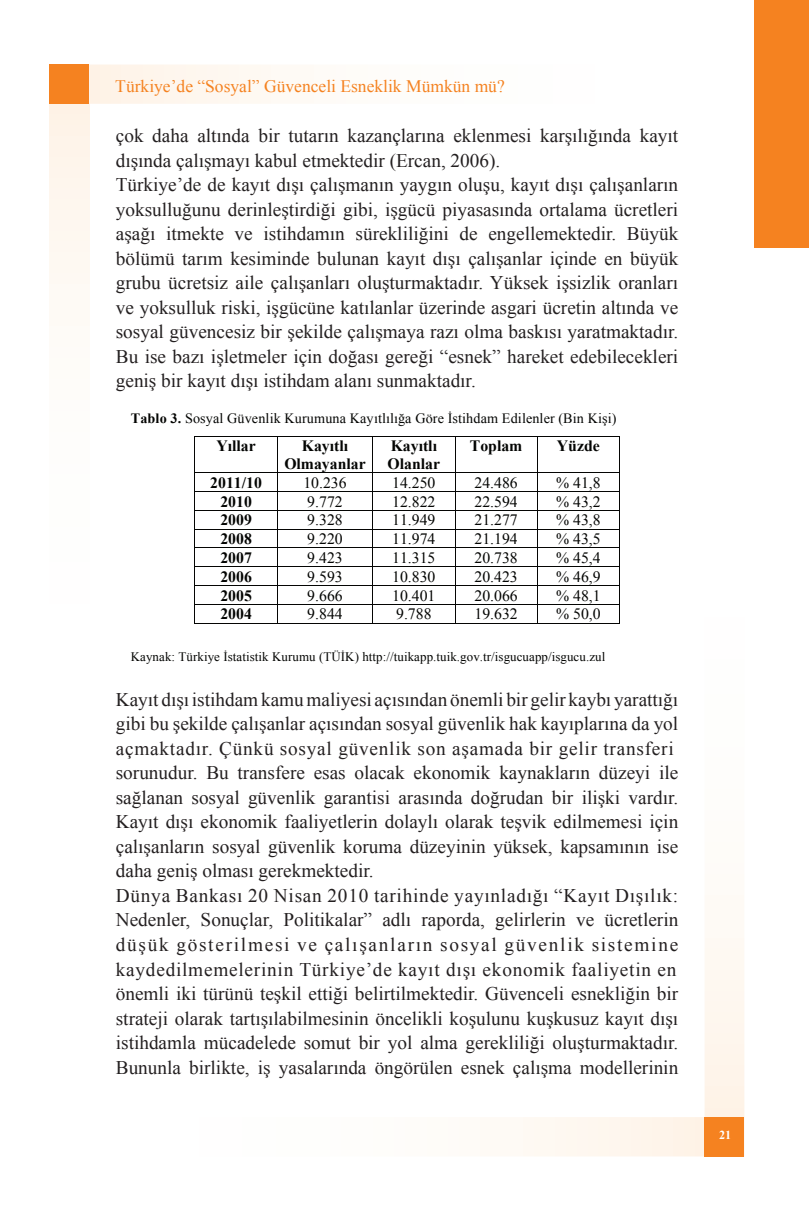
<style>
.page{position:relative;width:809px;height:1221px;background:#fff}
.page>*{position:absolute;margin:0;border:0;box-sizing:border-box;transform-origin:0 0}
.t1{font:19.25px/24.5px "Times New Roman";color:#231f20}
.t2{font:17.5px "Times New Roman";color:#f58220}
.t3{font:15.75px "Times New Roman";color:#040503}
.t4{font:700 15.75px/18.2px "Times New Roman";color:#040503;text-align:center}
.t5{font:14.17px "Times New Roman";letter-spacing:.01em;color:#040503}
.t6{font:12.95px "Times New Roman";letter-spacing:.005em;color:#040503}
.t7{font:700 12.25px "Times New Roman";color:#fff}
.s1{font-weight:700}
</style>
<div class="page">
<div style="left:89px;top:64px;width:182px;height:40px;background:#fef6ee"></div>
<div style="left:50px;top:104px;width:39px;height:633px;background:linear-gradient(to right,#fefbf7,#fef8f1)"></div>
<div style="left:50px;top:64px;width:39px;height:40px;background:#f58220"></div>
<div style="left:754px;top:0;width:55px;height:247px;background:#f58220"></div>
<hr style="left:194px;top:436px;width:426px;height:1px;background:#040503">
<hr style="left:194px;top:436px;width:1px;height:36px;background:#040503">
<hr style="left:277px;top:436px;width:1px;height:36px;background:#040503">
<hr style="left:372px;top:436px;width:1px;height:36px;background:#040503">
<hr style="left:455px;top:436px;width:1px;height:36px;background:#040503">
<hr style="left:537px;top:436px;width:1px;height:36px;background:#040503">
<hr style="left:619px;top:436px;width:1px;height:36px;background:#040503">
<hr style="left:194px;top:472px;width:426px;height:1px;background:#040503">
<svg style="left:62px;top:473px;width:682px;height:683px"></svg>
<p class="t2" style="left:115px;top:76px;width:391px">Türkiye’de “Sosyal” Güvenceli Esneklik Mümkün mü?</p>
<p class="t1" style="left:116px;top:123px;width:564px">çok daha altında bir tutarın kazançlarına eklenmesi karşılığında kayıt dışında çalışmayı kabul etmektedir (Ercan, 2006).<br>Türkiye’de de kayıt dışı çalışmanın yaygın oluşu, kayıt dışı çalışanların yoksulluğunu derinleştirdiği gibi, işgücü piyasasında ortalama ücretleri aşağı itmekte ve istihdamın sürekliliğini de engellemektedir. Büyük bölümü tarım kesiminde bulunan kayıt dışı çalışanlar içinde en büyük grubu ücretsiz aile çalışanları oluşturmaktadır. Yüksek işsizlik oranları ve yoksulluk riski, işgücüne katılanlar üzerinde asgari ücretin altında ve sosyal güvencesiz bir şekilde çalışmaya razı olma baskısı yaratmaktadır.<br>Bu ise bazı işletmeler için doğası gereği “esnek” hareket edebilecekleri geniş bir kayıt dışı istihdam alanı sunmaktadır.</p>
<p class="t5" style="left:131px;top:410px;width:487px"><span class="s1">Tablo 3.</span> Sosyal Güvenlik Kurumuna Kayıtlılığa Göre İstihdam Edilenler (Bin Kişi)</p>
<p class="t4" style="left:216px;top:436px;width:41px">Yıllar</p>
<p class="t4" style="left:284px;top:436px;width:83px">Kayıtlı<br>Olmayanlar</p>
<p class="t4" style="left:387px;top:436px;width:54px;text-align:left">Kayıtlı<br>Olanlar</p>
<p class="t4" style="left:470px;top:436px;width:54px">Toplam</p>
<p class="t4" style="left:557px;top:436px;width:44px">Yüzde</p>
<p class="t4" style="left:210px;top:473px;width:53px">2011/10</p>
<p class="t3" style="left:303px;top:473px;width:45px">10.236</p>
<p class="t3" style="left:392px;top:473px;width:45px">14.250</p>
<p class="t3" style="left:474px;top:473px;width:45px">24.486</p>
<p class="t3" style="left:556px;top:473px;width:46px">% 41,8</p>
<p class="t4" style="left:220px;top:492px;width:33px">2010</p>
<p class="t3" style="left:307px;top:492px;width:37px">9.772</p>
<p class="t3" style="left:392px;top:492px;width:45px">12.822</p>
<p class="t3" style="left:474px;top:492px;width:45px">22.594</p>
<p class="t3" style="left:556px;top:492px;width:46px">% 43,2</p>
<p class="t4" style="left:220px;top:511px;width:33px">2009</p>
<p class="t3" style="left:307px;top:511px;width:37px">9.328</p>
<p class="t3" style="left:392px;top:511px;width:45px">11.949</p>
<p class="t3" style="left:474px;top:511px;width:45px">21.277</p>
<p class="t3" style="left:556px;top:511px;width:46px">% 43,8</p>
<p class="t4" style="left:220px;top:529px;width:33px">2008</p>
<p class="t3" style="left:307px;top:530px;width:37px">9.220</p>
<p class="t3" style="left:392px;top:530px;width:45px">11.974</p>
<p class="t3" style="left:474px;top:530px;width:45px">21.194</p>
<p class="t3" style="left:556px;top:530px;width:46px">% 43,5</p>
<p class="t4" style="left:220px;top:548px;width:33px">2007</p>
<p class="t3" style="left:307px;top:549px;width:37px">9.423</p>
<p class="t3" style="left:392px;top:549px;width:45px">11.315</p>
<p class="t3" style="left:474px;top:549px;width:45px">20.738</p>
<p class="t3" style="left:556px;top:549px;width:46px">% 45,4</p>
<p class="t4" style="left:220px;top:567px;width:33px">2006</p>
<p class="t3" style="left:307px;top:567px;width:37px">9.593</p>
<p class="t3" style="left:392px;top:567px;width:45px">10.830</p>
<p class="t3" style="left:474px;top:567px;width:45px">20.423</p>
<p class="t3" style="left:556px;top:567px;width:46px">% 46,9</p>
<p class="t4" style="left:220px;top:586px;width:33px">2005</p>
<p class="t3" style="left:307px;top:586px;width:37px">9.666</p>
<p class="t3" style="left:392px;top:586px;width:45px">10.401</p>
<p class="t3" style="left:474px;top:586px;width:45px">20.066</p>
<p class="t3" style="left:556px;top:586px;width:46px">% 48,1</p>
<p class="t4" style="left:220px;top:604px;width:33px">2004</p>
<p class="t3" style="left:307px;top:605px;width:37px">9.844</p>
<p class="t3" style="left:396px;top:605px;width:37px">9.788</p>
<p class="t3" style="left:474px;top:605px;width:45px">19.632</p>
<p class="t3" style="left:556px;top:605px;width:46px">% 50,0</p>
<p class="t6" style="left:131px;top:649px;width:476px">Kaynak: Türkiye İstatistik Kurumu (TÜİK) http://tuikapp.tuik.gov.tr/isgucuapp/isgucu.zul</p>
<p class="t1" style="left:116px;top:687px;width:564px">Kayıt dışı istihdam kamu maliyesi açısından önemli bir gelir kaybı yarattığı gibi bu şekilde çalışanlar açısından sosyal güvenlik hak kayıplarına da yol açmaktadır. Çünkü sosyal güvenlik son aşamada bir gelir transferi sorunudur. Bu transfere esas olacak ekonomik kaynakların düzeyi ile sağlanan sosyal güvenlik garantisi arasında doğrudan bir ilişki vardır.<br>Kayıt dışı ekonomik faaliyetlerin dolaylı olarak teşvik edilmemesi için çalışanların sosyal güvenlik koruma düzeyinin yüksek, kapsamının ise daha geniş olması gerekmektedir.<br>Dünya Bankası 20 Nisan 2010 tarihinde yayınladığı “Kayıt Dışılık:<br>Nedenler, Sonuçlar, Politikalar” adlı raporda, gelirlerin ve ücretlerin düşük gösterilmesi ve çalışanların sosyal güvenlik sistemine kaydedilmemelerinin Türkiye’de kayıt dışı ekonomik faaliyetin en önemli iki türünü teşkil ettiği belirtilmektedir. Güvenceli esnekliğin bir strateji olarak tartışılabilmesinin öncelikli koşulunu kuşkusuz kayıt dışı istihdamla mücadelede somut bir yol alma gerekliliği oluşturmaktadır.<br>Bununla birlikte, iş yasalarında öngörülen esnek çalışma modellerinin</p>
<p class="t7" style="left:719px;top:1128px;width:14px">21</p>
</div>
